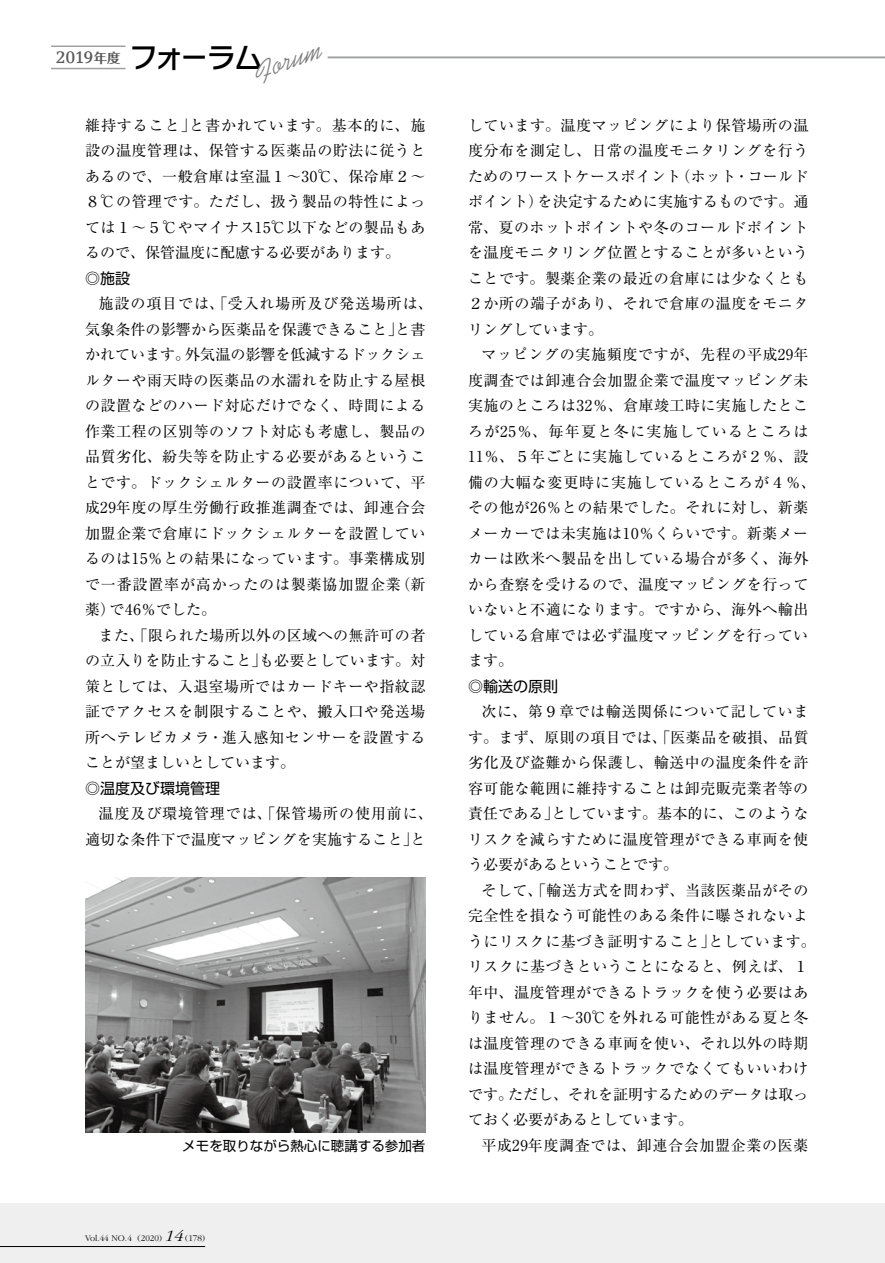
<style>
.page{position:relative;width:885px;height:1263px;background:#fff}
.page>*{position:absolute;margin:0;border:0;box-sizing:border-box;transform-origin:0 0}
.t1{font:italic 30px "Kaufmann";color:#7d7d7d}
.t2{font:500 27.9px "Typelabo N Std";letter-spacing:-.035em;color:#000}
.t3{font:15px/25.5px "Ryumin Pro";letter-spacing:.035em;color:#000;text-align:justify}
.t4{font:15px/25.5px "Ryumin Pro";letter-spacing:.01em;color:#000}
.t5{font:15px "Shin Go Pro";color:#000}
.t6{font:13.5px "Shin Go Pro";color:#000}
.t7{font:300 9px "Garamond";color:#000}
.s1{font-family:"Lino Letter";font-size:16.8px;color:#595757}
.s2{font-style:italic;font-size:16.5px}
</style>
<div class="page">
<div style="left:0;top:1203px;width:884px;height:60px;background:#efefef"></div>
<hr style="left:0;top:1246px;width:205px;height:1px;background:#000">
<hr style="left:327px;top:56px;width:557px;height:2px;background:#9fa0a0">
<hr style="left:51px;top:68px;width:74px;height:1px;background:#9fa0a0">
<hr style="left:51px;top:46px;width:74px;height:1px;background:#9fa0a0">
<img style="left:85px;top:877px;width:340px;height:255px">
<h2 class="t2" style="left:56px;top:36px;width:208px"><span class="s1">2019</span><sup>年度</sup> フォーラム</h2>
<h1 class="t1" style="left:247px;top:55px;width:73px;rotate:-20deg">Forum</h1>
<p class="t3" style="left:85px;top:111px;width:342px">維持すること」と書かれています。基本的に、施設の温度管理は、保管する医薬品の貯法に従うとあるので、一般倉庫は室温１～30℃、保冷庫２～８℃の管理です。ただし、扱う製品の特性によっては１～５℃やマイナス15℃以下などの製品もあるので、保管温度に配慮する必要があります。</p>
<p class="t5" style="left:85px;top:265px;width:46px">◎施設</p>
<p class="t3" style="left:85px;top:290px;width:349px;text-align:left;text-indent:14px">施設の項目では、「受入れ場所及び発送場所は、気象条件の影響から医薬品を保護できること」と書かれています。外気温の影響を低減するドックシェルターや雨天時の医薬品の水濡れを防止する屋根の設置などのハード対応だけでなく、時間による作業工程の区別等のソフト対応も考慮し、製品の品質劣化、紛失等を防止する必要があるということです。ドックシェルターの設置率について、平成29年度の厚生労働行政推進調査では、卸連合会加盟企業で倉庫にドックシェルターを設置しているのは15％との結果になっています。事業構成別で一番設置率が高かったのは製薬協加盟企業（新薬）で46％でした。</p>
<p class="t3" style="left:85px;top:621px;width:342px;text-indent:14px">また、「限られた場所以外の区域への無許可の者の立入りを防止すること」も必要としています。対策としては、入退室場所ではカードキーや指紋認証でアクセスを制限することや、搬入口や発送場所へテレビカメラ・進入感知センサーを設置することが望ましいとしています。</p>
<p class="t5" style="left:85px;top:775px;width:136px">◎温度及び環境管理</p>
<p class="t4" style="left:85px;top:800px;width:349px;text-indent:14px">温度及び環境管理では、「保管場所の使用前に、適切な条件下で温度マッピングを実施すること」と</p>
<p class="t6" style="left:182px;top:1134px;width:244px">メモを取りながら熱心に聴講する参加者</p>
<p class="t7" style="left:85px;top:1233px;width:121px">Vol.44 NO.4 (2020) <span class="s2">14</span> (178)</p>
<p class="t3" style="left:468px;top:111px;width:342px">しています。温度マッピングにより保管場所の温度分布を測定し、日常の温度モニタリングを行うためのワーストケースポイント（ホット・コールドポイント）を決定するために実施するものです。通常、夏のホットポイントや冬のコールドポイントを温度モニタリング位置とすることが多いということです。製薬企業の最近の倉庫には少なくとも２か所の端子があり、それで倉庫の温度をモニタリングしています。</p>
<p class="t3" style="left:468px;top:341px;width:349px;text-align:left;text-indent:14px">マッピングの実施頻度ですが、先程の平成29年度調査では卸連合会加盟企業で温度マッピング未実施のところは32％、倉庫竣工時に実施したところが25％、毎年夏と冬に実施しているところは<br>11％、５年ごとに実施しているところが２％、設備の大幅な変更時に実施しているところが４％、その他が26％との結果でした。それに対し、新薬メーカーでは未実施は10％くらいです。新薬メーカーは欧米へ製品を出している場合が多く、海外から査察を受けるので、温度マッピングを行っていないと不適になります。ですから、海外へ輸出している倉庫では必ず温度マッピングを行っています。</p>
<p class="t5" style="left:468px;top:673px;width:91px">◎輸送の原則</p>
<p class="t3" style="left:468px;top:698px;width:342px;text-indent:14px">次に、第９章では輸送関係について記しています。まず、原則の項目では、「医薬品を破損、品質劣化及び盗難から保護し、輸送中の温度条件を許容可能な範囲に維持することは卸売販売業者等の責任である」としています。基本的に、このようなリスクを減らすために温度管理ができる車両を使う必要があるということです。</p>
<p class="t3" style="left:468px;top:876px;width:349px;text-align:left;text-indent:14px">そして、「輸送方式を問わず、当該医薬品がその完全性を損なう可能性のある条件に曝されないようにリスクに基づき証明すること」としています。リスクに基づきということになると、例えば、１年中、温度管理ができるトラックを使う必要はありません。１～30℃を外れる可能性がある夏と冬は温度管理のできる車両を使い、それ以外の時期は温度管理ができるトラックでなくてもいいわけです。ただし、それを証明するためのデータは取っておく必要があるとしています。</p>
<p class="t3" style="left:481px;top:1131px;width:328px">平成29年度調査では、卸連合会加盟企業の医薬</p>
</div>
